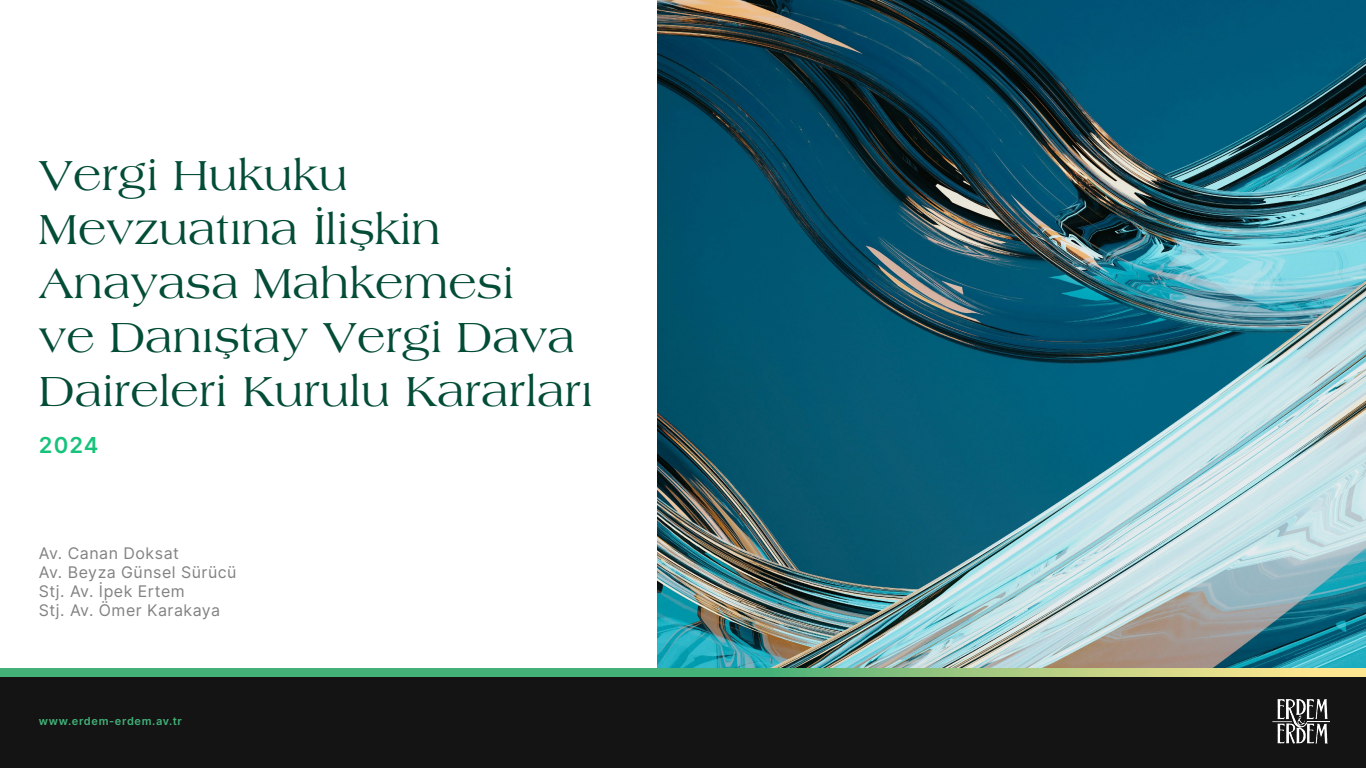
<style>
.page{position:relative;width:1366px;height:768px;background:#fff}
.page>*{position:absolute;margin:0;border:0;box-sizing:border-box;transform-origin:0 0}
.t1{font:45px/54px "Americana Std FUHA Regular";color:#034d37}
.t2{font:600 22px "Inter";color:#17c37b}
.t3{font:16px/19.2px "Inter";letter-spacing:.03em;color:#828282}
.t4{font:600 11px "Inter";letter-spacing:.055em;color:#42b178}
</style>
<div class="page">
<img style="left:657px;top:0;width:709px;height:669px">
<div style="left:0;top:676px;width:1366px;height:92px;background:#141414"></div>
<img style="left:1272px;top:699px;width:58px;height:45px">
<svg style="left:0;top:669px;width:1366px;height:8px;background:#75be7d"></svg>
<p class="t1" style="left:39px;top:146px;width:555px">Vergi Hukuku<br>Mevzuatına İlişkin<br>Anayasa Mahkemesi<br>ve Danıştay Vergi Dava<br>Daireleri Kurulu Kararları</p>
<p class="t2" style="left:39px;top:429px;width:61px">2024</p>
<p class="t3" style="left:39px;top:543px;width:199px">Av. Canan Doksat<br>Av. Beyza Günsel Sürücü<br>Stj. Av. İpek Ertem<br>Stj. Av. Ömer Karakaya</p>
<p class="t4" style="left:39px;top:713px;width:144px">www.erdem-erdem.av.tr</p>
</div>
